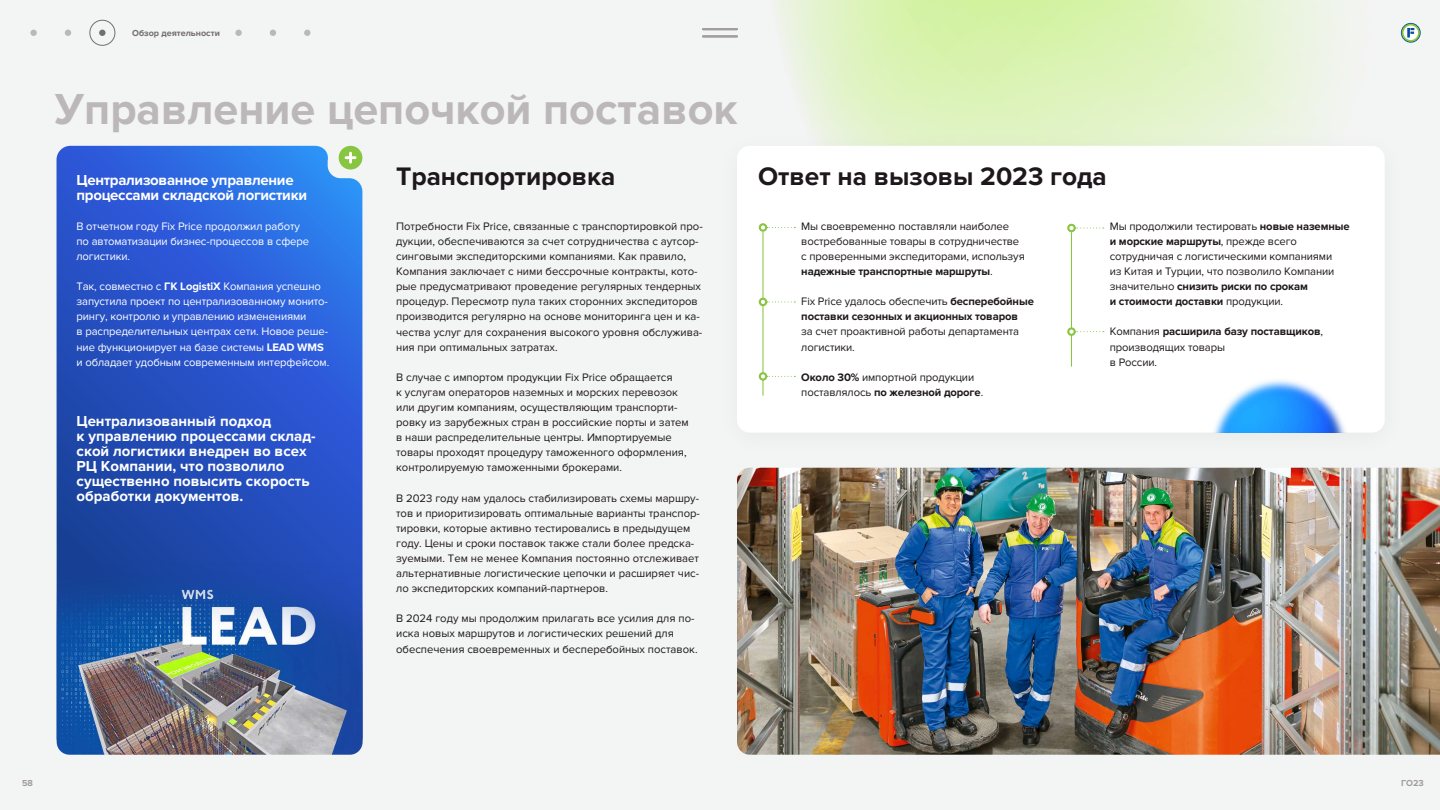
<style>
.page{position:relative;width:1440px;height:810px;background:#f3f4f4}
.page>*{position:absolute;margin:0;border:0;box-sizing:border-box;transform-origin:0 0}
.t1{font:700 45px "Proxima Nova";color:#bcb8b9}
.t2{font:700 26.25px "Proxima Nova";color:#1e181c}
.t3{font:700 15px/15.1px "Proxima Nova";color:#fff}
.t4{font:700 15px/15.1px "Proxima Nova";letter-spacing:-.02em;color:#fff}
.t5{font:11.25px/15.1px "Proxima Nova";color:#1e181c}
.t6{font:11.25px/15.1px "Proxima Nova";letter-spacing:-.01em;color:#fff}
.t7{font:700 11.25px/15.1px "Proxima Nova";letter-spacing:-.01em;color:#1e181c}
.t8{font:700 9px "Proxima Nova";color:#746e70}
.t9{font:700 9px "Proxima Nova";color:#a29d9e}
.s1{font-weight:700}
.s2{font-weight:400}
</style>
<div class="page">
<svg style="left:757px;top:0;width:664px;height:468px"></svg>
<svg style="left:1401px;top:23px;width:20px;height:20px"></svg>
<svg style="left:65px;top:30px;width:6px;height:6px"></svg>
<div style="left:99px;top:30px;width:7px;height:6px;background:#746e70;border-radius:50%"></div>
<div style="left:235px;top:30px;width:7px;height:6px;background:#bcb8b9;border-radius:50%"></div>
<svg style="left:270px;top:30px;width:6px;height:6px"></svg>
<svg style="left:304px;top:30px;width:6px;height:6px"></svg>
<div style="left:30px;top:30px;width:7px;height:6px;background:#bcb8b9;border-radius:50%"></div>
<div style="left:90px;top:20px;width:25px;height:26px;border:1px solid #746e70;border-radius:50%"></div>
<hr style="left:703px;top:28px;width:34px;height:2px;background:#a29d9e">
<hr style="left:703px;top:35px;width:34px;height:2px;background:#a29d9e">
<div style="left:713px;top:126px;width:696px;height:335px;background:#000;opacity:.05"></div>
<div style="left:737px;top:146px;width:648px;height:287px;background:#fff;border-radius:13px"></div>
<img style="left:1212px;top:380px;width:135px;height:53px">
<svg style="left:57px;top:146px;width:306px;height:312px;background:#2b5dd2"></svg>
<div style="left:339px;top:146px;width:23px;height:24px;background:#88c540;border-radius:50%"></div>
<svg style="left:346px;top:153px;width:9px;height:9px"></svg>
<img style="left:737px;top:468px;width:703px;height:287px">
<div style="left:1067px;top:224px;width:9px;height:8px;border:2px solid #88c540;border-radius:50%"></div>
<svg style="left:1075px;top:227px;width:29px;height:2px"></svg>
<div style="left:1067px;top:327px;width:9px;height:9px;border:2px solid #88c540;border-radius:50%"></div>
<svg style="left:1075px;top:331px;width:29px;height:1px"></svg>
<hr style="left:1071px;top:232px;width:1px;height:96px;background:#88c540">
<hr style="left:1071px;top:335px;width:1px;height:32px;background:#88c540">
<div style="left:759px;top:223px;width:8px;height:9px;border:2px solid #88c540;border-radius:50%"></div>
<svg style="left:767px;top:227px;width:28px;height:1px"></svg>
<div style="left:759px;top:372px;width:8px;height:9px;border:2px solid #88c540;border-radius:50%"></div>
<hr style="left:762px;top:232px;width:2px;height:141px;background:#88c540">
<svg style="left:762px;top:376px;width:33px;height:20px"></svg>
<svg style="left:762px;top:299px;width:33px;height:6px"></svg>
<div style="left:759px;top:298px;width:8px;height:8px;border:2px solid #88c540;border-radius:50%"></div>
<img style="left:57px;top:458px;width:306px;height:297px">
<p class="t8" style="left:132px;top:28px;width:89px">Обзор деятельности</p>
<h1 class="t1" style="left:55px;top:83px;width:684px">Управление цепочкой поставок</h1>
<h3 class="t4" style="left:77px;top:172px;width:232px">Централизованное управление процессами складской логистики</h3>
<p class="t6" style="left:77px;top:219px;width:234px">В отчетном году Fix Price продолжил работу по автоматизации бизнес-процессов в сфере логистики.</p>
<p class="t6" style="left:77px;top:279px;width:254px">Так, совместно с <span class="s1">ГК LogistiX</span> Компания успешно запустила проект по централизованному монито&shy;рингу, контролю и управлению изменениями<br>в распределительных центрах сети. Новое реше&shy;ние функционирует на базе системы <span class="s1">LEAD WMS </span>и обладает удобным современным интерфейсом.</p>
<h3 class="t3" style="left:77px;top:414px;width:241px">Централизованный подход<br>к управлению процессами склад&shy;ской логистики внедрен во всех<br>РЦ Компании, что позволило существенно повысить скорость обработки документов.</h3>
<h2 class="t2" style="left:396px;top:161px;width:221px">Транспортировка</h2>
<p class="t5" style="left:396px;top:219px;width:308px">Потребности Fix Price, связанные с транспортировкой про&shy;дукции, обеспечиваются за счет сотрудничества с аутсор&shy;синговыми экспедиторскими компаниями. Как правило, Компания заключает с ними бессрочные контракты, кото&shy;рые предусматривают проведение регулярных тендерных процедур. Пересмотр пула таких сторонних экспедиторов производится регулярно на основе мониторинга цен и ка&shy;чества услуг для сохранения высокого уровня обслужива&shy;ния при оптимальных затратах.</p>
<p class="t5" style="left:396px;top:370px;width:294px">В случае с импортом продукции Fix Price обращается<br>к услугам операторов наземных и морских перевозок или другим компаниям, осуществляющим транспорти&shy;ровку из зарубежных стран в российские порты и затем в наши распределительные центры. Импортируемые товары проходят процедуру таможенного оформления, контролируемую таможенными брокерами.</p>
<p class="t5" style="left:396px;top:490px;width:305px">В 2023 году нам удалось стабилизировать схемы маршру&shy;тов и приоритизировать оптимальные варианты транспор&shy;тировки, которые активно тестировались в предыдущем году. Цены и сроки поставок также стали более предска&shy;зуемыми. Тем не менее Компания постоянно отслеживает альтернативные логистические цепочки и расширяет чис&shy;ло экспедиторских компаний-партнеров.</p>
<p class="t5" style="left:396px;top:611px;width:303px">В 2024 году мы продолжим прилагать все усилия для по&shy;иска новых маршрутов и логистических решений для обеспечения своевременных и бесперебойных поставок.</p>
<h2 class="t2" style="left:758px;top:161px;width:350px">Ответ на вызовы 2023 года</h2>
<p class="t5" style="left:801px;top:219px;width:225px">Мы своевременно поставляли наиболее востребованные товары в сотрудничестве с проверенными экспедиторами, используя <span class="s1">надежные транспортные маршруты</span>.</p>
<p class="t7" style="left:801px;top:294px;width:234px"><span class="s2">Fix Price удалось обеспечить</span> бесперебойные поставки сезонных и акционных товаров</p>
<p class="t5" style="left:801px;top:324px;width:219px">за счет проактивной работы департамента логистики.</p>
<p class="t5" style="left:801px;top:370px;width:184px"><span class="s1">Около 30%</span> импортной продукции поставлялось <span class="s1">по железной дороге</span>.</p>
<p class="t5" style="left:1110px;top:219px;width:241px">Мы продолжили тестировать <span class="s1">новые наземные и морские маршруты</span>, прежде всего сотрудничая с логистическими компаниями<br>из Китая и Турции, что позволило Компании значительно <span class="s1">снизить риски по срокам<br>и стоимости доставки</span> продукции.</p>
<p class="t5" style="left:1110px;top:324px;width:215px">Компания <span class="s1">расширила базу поставщиков</span>, производящих товары<br>в России.</p>
<p class="t9" style="left:22px;top:778px;width:12px">58</p>
<p class="t9" style="left:1401px;top:778px;width:24px">ГО23</p>
</div>
